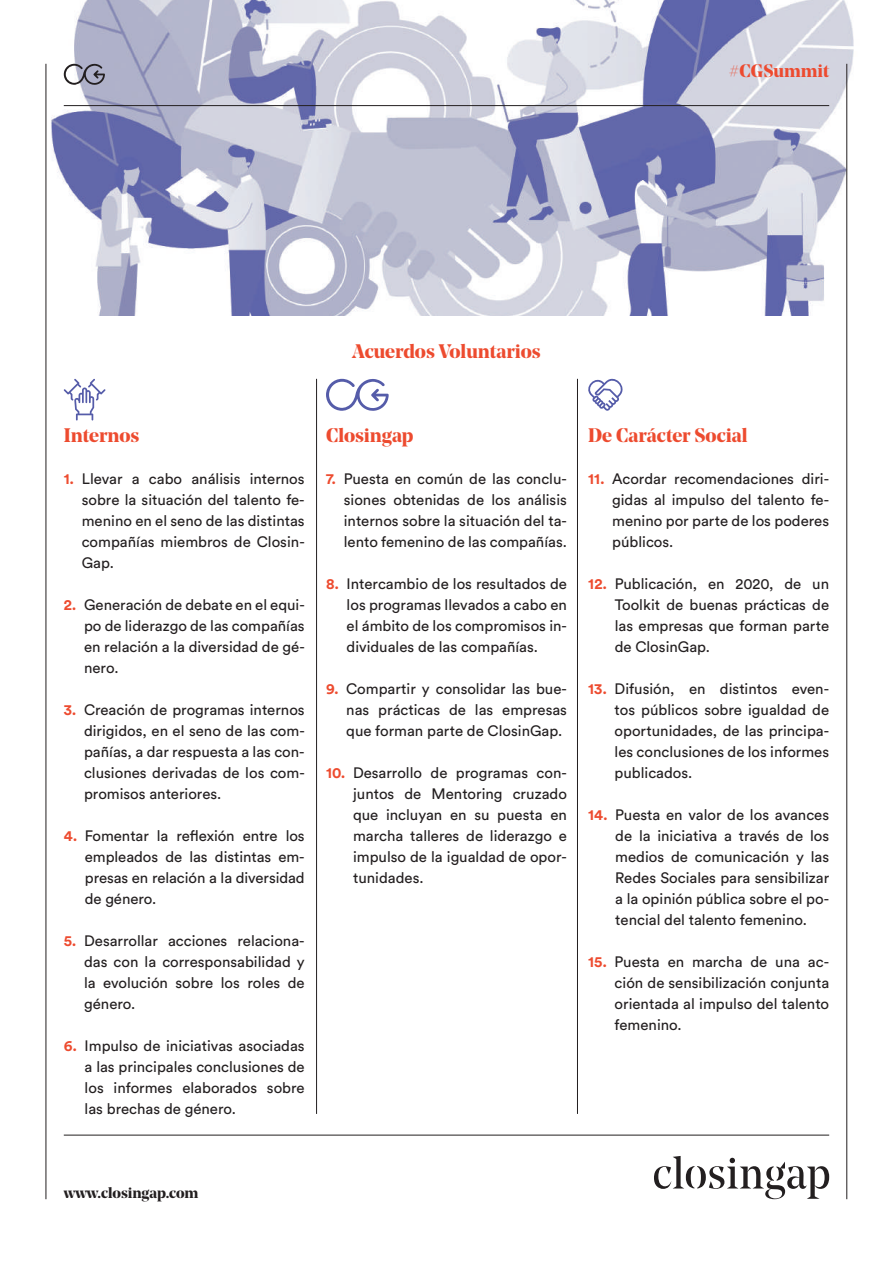
<style>
.page{position:relative;width:893px;height:1263px;background:#fff}
.page>*{position:absolute;margin:0;border:0;box-sizing:border-box;transform-origin:0 0}
.t1{font:700 19.5px "Noe Display";color:#ed4b2f}
.t2{font:700 18px "Noe Display";color:#ed4a2f}
.t3{font:15px/21px "Circular Std";color:#231f20;text-align:justify}
.t4{font:700 15px "Noe Display";color:#231f20}
.s1{font-weight:700;color:#ed4b2f}
</style>
<div class="page">
<img style="left:45px;top:0;width:809px;height:316px">
<svg style="left:654px;top:1156px;width:175px;height:43px"></svg>
<svg style="left:64px;top:64px;width:41px;height:21px"></svg>
<svg style="left:326px;top:379px;width:63px;height:32px"></svg>
<hr style="left:64px;top:105px;width:765px;height:1px;background:#231f20">
<hr style="left:64px;top:1135px;width:765px;height:1px;background:#231f20">
<hr style="left:316px;top:379px;width:1px;height:735px;background:#231f20">
<hr style="left:577px;top:379px;width:1px;height:735px;background:#231f20">
<hr style="left:46px;top:64px;width:1px;height:1135px;background:#231f20">
<hr style="left:846px;top:64px;width:1px;height:1135px;background:#231f20">
<svg style="left:588px;top:378px;width:35px;height:33px"></svg>
<svg style="left:64px;top:379px;width:42px;height:41px"></svg>
<p class="t2" style="left:729px;top:59px;width:102px">#CGSummit</p>
<h1 class="t1" style="left:352px;top:338px;width:190px">Acuerdos Voluntarios</h1>
<h1 class="t1" style="left:64px;top:422px;width:77px">Internos</h1>
<p class="t3" style="left:82px;top:468px;width:224px;text-indent:-18px"><span class="s1">1.</span> Llevar a cabo análisis internos sobre la situación del talento fe&shy;menino en el seno de las distintas compañías miembros de Closin-Gap.</p>
<p class="t3" style="left:84px;top:594px;width:222px;text-indent:-20px"><span class="s1">2.</span> Generación de debate en el equi&shy;po de liderazgo de las compañías en relación a la diversidad de gé&shy;nero.</p>
<p class="t3" style="left:84px;top:699px;width:222px;text-indent:-20px"><span class="s1">3.</span> Creación de programas internos dirigidos, en el seno de las com&shy;pañías, a dar respuesta a las con&shy;clusiones derivadas de los com&shy;promisos anteriores.</p>
<p class="t3" style="left:85px;top:825px;width:221px;text-indent:-21px"><span class="s1">4.</span> Fomentar la reflexión entre los empleados de las distintas em&shy;presas en relación a la diversidad de género.</p>
<p class="t3" style="left:84px;top:930px;width:222px;text-indent:-20px"><span class="s1">5.</span> Desarrollar acciones relaciona&shy;das con la corresponsabilidad y la evolución sobre los roles de género.</p>
<p class="t3" style="left:85px;top:1035px;width:222px;text-indent:-21px"><span class="s1">6.</span> Impulso de iniciativas asociadas a las principales conclusiones de los informes elaborados sobre las brechas de género.</p>
<h1 class="t1" style="left:326px;top:422px;width:89px">Closingap</h1>
<p class="t3" style="left:344px;top:468px;width:225px;text-indent:-18px"><span class="s1">7.</span> Puesta en común de las conclu&shy;siones obtenidas de los análisis internos sobre la situación del ta&shy;lento femenino de las compañías.</p>
<p class="t3" style="left:347px;top:573px;width:222px;text-indent:-21px"><span class="s1">8.</span> Intercambio de los resultados de los programas llevados a cabo en el ámbito de los compromisos in&shy;dividuales de las compañías.</p>
<p class="t3" style="left:346px;top:678px;width:222px;text-indent:-20px"><span class="s1">9.</span> Compartir y consolidar las bue&shy;nas prácticas de las empresas que forman parte de ClosinGap.</p>
<p class="t3" style="left:353px;top:762px;width:215px;text-indent:-27px"><span class="s1">10.</span> Desarrollo de programas con&shy;juntos de Mentoring cruzado que incluyan en su puesta en marcha talleres de liderazgo e impulso de la igualdad de opor&shy;tunidades.</p>
<h1 class="t1" style="left:588px;top:422px;width:161px">De Carácter Social</h1>
<p class="t3" style="left:612px;top:468px;width:219px;text-indent:-24px"><span class="s1">11.</span> Acordar recomendaciones diri&shy;gidas al impulso del talento fe&shy;menino por parte de los poderes públicos.</p>
<p class="t3" style="left:615px;top:573px;width:216px;text-indent:-26px"><span class="s1">12.</span> Publicación, en 2020, de un Toolkit de buenas prácticas de las empresas que forman parte de ClosinGap.</p>
<p class="t3" style="left:615px;top:678px;width:216px;text-indent:-26px"><span class="s1">13.</span> Difusión, en distintos even&shy;tos públicos sobre igualdad de oportunidades, de las principa&shy;les conclusiones de los informes publicados.</p>
<p class="t3" style="left:615px;top:804px;width:215px;text-indent:-27px"><span class="s1">14.</span> Puesta en valor de los avances de la iniciativa a través de los medios de comunicación y las Redes Sociales para sensibilizar a la opinión pública sobre el po&shy;tencial del talento femenino.</p>
<p class="t3" style="left:615px;top:951px;width:216px;text-indent:-26px"><span class="s1">15.</span> Puesta en marcha de una ac&shy;ción de sensibilización conjunta orientada al impulso del talento femenino.</p>
<p class="t4" style="left:64px;top:1183px;width:136px">www.closingap.com</p>
</div>
